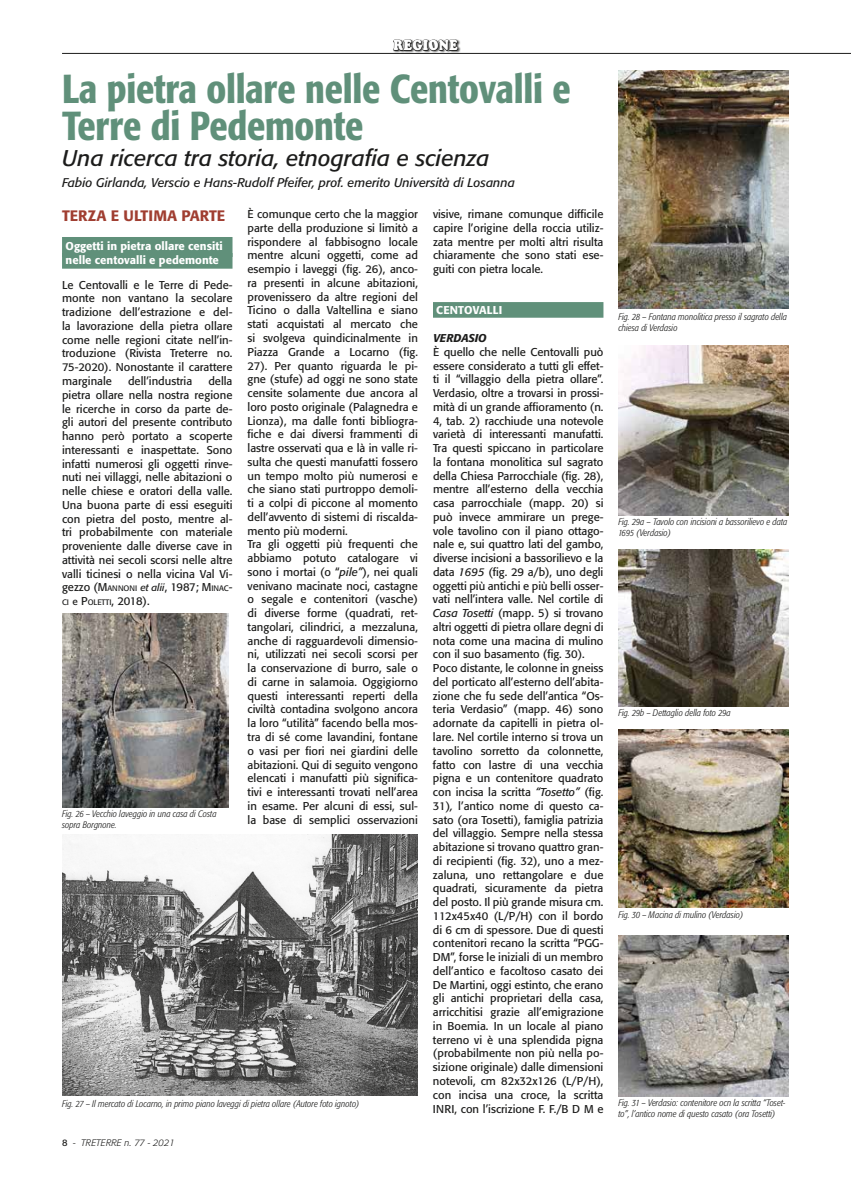
<style>
.page{position:relative;width:851px;height:1188px;background:#fff}
.page>*{position:absolute;margin:0;border:0;box-sizing:border-box;transform-origin:0 0}
.t1{font:500 condensed 40px/37.5px "Formata";letter-spacing:-.005em;color:#60907a}
.t2{font:italic 22.5px "Formata";color:#1c1c1b}
.t3{font:500 15px "Formata";color:#a03e31}
.t4{font:15px "Cooper Becker Black Cond";letter-spacing:.02em;color:#fff}
.t5{font:italic 12.5px "Formata";color:#1c1c1b}
.t6{font:11.25px/13.8px "Formata";color:#1c1c1b;text-align:justify}
.t7{font:500 11.25px/13.8px "Formata";color:#fff}
.t8{font:italic 500 11.25px "Formata";color:#1c1c1b}
.t9{font:italic 300 condensed 9.38px/10.6px "Formata";color:#1c1c1b}
.t10{font:italic 300 9.38px "Formata";color:#1c1c1b}
.t11{font:7.88px/13.8px "Formata";color:#1c1c1b}
.s1{font-style:italic}
.s2{font-size:11.25px}
.s3{font-style:italic;font-size:10px}
.s4{font-size:10px}
.s5{font-weight:400;font-style:normal}
</style>
<div class="page">
<div style="left:62px;top:237px;width:170px;height:20px;background:#60907a"></div>
<div style="left:62px;top:253px;width:170px;height:15px;background:#60907a"></div>
<div style="left:433px;top:302px;width:170px;height:15px;background:#60907a"></div>
<hr style="left:62px;top:53px;width:788px;height:1px;background:#1c1c1b">
<div style="left:393px;top:40px;width:68px;height:13px;background:#1c1c1b;opacity:.75"></div>
<svg style="left:392px;top:39px;width:66px;height:15px"></svg>
<img style="left:62px;top:613px;width:167px;height:194px">
<img style="left:62px;top:834px;width:356px;height:260px">
<img style="left:618px;top:345px;width:170px;height:170px">
<img style="left:618px;top:549px;width:170px;height:156px">
<img style="left:618px;top:729px;width:170px;height:178px">
<img style="left:618px;top:71px;width:170px;height:237px">
<img style="left:618px;top:935px;width:170px;height:160px">
<h3 class="t4" style="left:393px;top:37px;width:66px">REGIONE</h3>
<h1 class="t1" style="left:62px;top:70px;width:510px">La pietra ollare nelle Centovalli e<br>Terre di Pedemonte</h1>
<h2 class="t2" style="left:62px;top:145px;width:429px">Una ricerca tra storia, etnografia e scienza</h2>
<p class="t5" style="left:62px;top:174px;width:454px">Fabio Girlanda, Verscio e Hans-Rudolf Pfeifer, prof. emerito Università di Losanna</p>
<p class="t6" style="left:247px;top:207px;width:172px;text-align:left">È comunque certo che la maggior parte della produzione si limitò a rispondere al fabbisogno locale mentre alcuni oggetti, come ad esempio i laveggi (fig. 26), anco&shy;ra presenti in alcune abitazioni, provenissero da altre regioni del Ticino o dalla Valtellina e siano stati acquistati al mercato che si svolgeva quindicinalmente in Piazza Grande a Locarno (fig.<br>27). Per quanto riguarda le pi&shy;gne (stufe) ad oggi ne sono state censite solamente due ancora al loro posto originale (Palagnedra e Lionza), ma dalle fonti bibliogra&shy;fiche e dai diversi frammenti di lastre osservati qua e là in valle ri&shy;sulta che questi manufatti fossero un tempo molto più numerosi e che siano stati purtroppo demoli&shy;ti a colpi di piccone al momento dell’avvento di sistemi di riscalda&shy;mento più moderni.<br>Tra gli oggetti più frequenti che abbiamo potuto catalogare vi sono i mortai (o “<span class="s1">pile”</span>), nei quali venivano macinate noci, castagne o segale e contenitori (vasche) di diverse forme (quadrati, ret&shy;tangolari, cilindrici, a mezzaluna, anche di ragguardevoli dimensio&shy;ni, utilizzati nei secoli scorsi per la conservazione di burro, sale o di carne in salamoia. Oggigiorno questi interessanti reperti della civiltà contadina svolgono ancora la loro “utilità” facendo bella mos&shy;tra di sé come lavandini, fontane o vasi per fiori nei giardini delle abitazioni. Qui di seguito vengono elencati i manufatti più significa&shy;tivi e interessanti trovati nell’area in esame. Per alcuni di essi, sul&shy;la base di semplici osservazioni</p>
<p class="t6" style="left:433px;top:207px;width:172px">visive, rimane comunque difficile capire l’origine della roccia utiliz&shy;zata mentre per molti altri risulta chiaramente che sono stati ese&shy;guiti con pietra locale.</p>
<h3 class="t3" style="left:62px;top:206px;width:165px">TERZA E ULTIMA PARTE</h3>
<p class="t7" style="left:66px;top:239px;width:159px">Oggetti in pietra ollare censiti nelle centovalli e pedemonte</p>
<p class="t6" style="left:62px;top:278px;width:172px">Le Centovalli e le Terre di Pede&shy;monte non vantano la secolare tradizione dell’estrazione e del&shy;la lavorazione della pietra ollare come nelle regioni citate nell’in&shy;troduzione (Rivista Treterre no.<br>75-2020). Nonostante il carattere marginale</p>
<p class="t7" style="left:436px;top:303px;width:68px">CENTOVALLI</p>
<p class="t8" style="left:433px;top:331px;width:55px">VERDASIO</p>
<p class="t6" style="left:433px;top:345px;width:172px;text-align:left">È quello che nelle Centovalli può essere considerato a tutti gli effet&shy;ti il “villaggio della pietra ollare”.<br>Verdasio, oltre a trovarsi in prossi&shy;mità di un grande affioramento (n.<br>4, tab. 2) racchiude una notevole varietà di interessanti manufatti.<br>Tra questi spiccano in particolare la fontana monolitica sul sagrato della Chiesa Parrocchiale (fig. 28), mentre all’esterno della vecchia casa parrocchiale (mapp. 20) si può invece ammirare un prege&shy;vole tavolino con il piano ottago&shy;nale e, sui quattro lati del gambo, diverse incisioni a bassorilievo e la data <span class="s1">1695</span> (fig. 29 a/b), uno degli oggetti più antichi e più belli osser&shy;vati nell’intera valle. Nel cortile di <span class="s1">Casa Tosetti</span> (mapp. 5) si trovano altri oggetti di pietra ollare degni di nota come una macina di mulino con il suo basamento (fig. 30).<br>Poco distante, le colonne in gneiss del porticato all’esterno dell’abita&shy;zione che fu sede dell’antica “Os&shy;teria Verdasio” (mapp. 46) sono adornate da capitelli in pietra ol&shy;lare. Nel cortile interno si trova un tavolino sorretto da colonnette, fatto con lastre di una vecchia pigna e un contenitore quadrato con incisa la scritta <span class="s1">“Tosetto”</span> (fig.<br>31)<span class="s1">,</span> l’antico nome di questo ca&shy;sato (ora Tosetti), famiglia patrizia del villaggio. Sempre nella stessa abitazione si trovano quattro gran&shy;di recipienti (fig. 32), uno a mez&shy;zaluna, uno rettangolare e due quadrati, sicuramente da pietra del posto. Il più grande misura cm.<br>112x45x40 (L/P/H) con il bordo di 6 cm di spessore. Due di questi contenitori recano la scritta “PGG-DM”, forse le iniziali di un membro dell’antico e facoltoso casato dei De Martini, oggi estinto, che erano gli antichi proprietari della casa, arricchitisi grazie all’emigrazione in Boemia. In un locale al piano terreno vi è una splendida pigna (probabilmente non più nella po&shy;sizione originale) dalle dimensioni notevoli, cm 82x32x126 (L/P/H), con incisa una croce, la scritta INRI, con l’iscrizione F. F./B D M e</p>
<p class="t6" style="left:62px;top:374px;width:172px;text-indent:146px">della pietra ollare nella nostra regione le ricerche in corso da parte de&shy;gli autori del presente contributo hanno però portato a scoperte interessanti e inaspettate. Sono infatti numerosi gli oggetti rinve&shy;nuti nei villaggi, nelle abitazioni o nelle chiese e oratori della valle.<br>Una buona parte di essi eseguiti con pietra del posto, mentre al&shy;tri probabilmente con materiale proveniente dalle diverse cave in attività nei secoli scorsi nelle altre valli ticinesi o nella vicina Val Vi-</p>
<p class="t11" style="left:62px;top:581px;width:172px"><span class="s2">gezzo</span> <span class="s2">(M</span>ANNONI <span class="s3">et alii</span><span class="s2">,</span> <span class="s2">1987; M</span>INAC<span class="s2">-<br></span>CI <span class="s4">e</span> <span class="s2">P</span>OLETTI<span class="s2">, 2018)</span><span class="s2">.</span></p>
<p class="t6" style="left:128px;top:374px;width:66px">dell’industria</p>
<p class="t9" style="left:62px;top:808px;width:156px">Fig. 26 – Vecchio laveggio in una casa di Costa sopra Borgnone.</p>
<p class="t9" style="left:62px;top:1097px;width:299px">Fig. 27 – Il mercato di Locarno, in primo piano laveggi di pietra ollare (Autore foto ignoto)</p>
<p class="t10" style="left:62px;top:1136px;width:114px"><span class="s5">8</span> - TRETERRE n. 77 - 2021</p>
<p class="t9" style="left:618px;top:311px;width:170px">Fig. 28 – Fontana monolitica presso il sagrato della chiesa di Verdasio</p>
<p class="t9" style="left:618px;top:516px;width:171px">Fig. 29a – Tavolo con incisioni a bassorilievo e data<br>1695 (Verdasio)</p>
<p class="t9" style="left:618px;top:707px;width:114px">Fig. 29b – Dettaglio della foto 29a</p>
<p class="t9" style="left:618px;top:909px;width:126px">Fig. 30 – Macina di mulino (Verdasio)</p>
<p class="t9" style="left:618px;top:1097px;width:168px">Fig. 31 – Verdasio: contenitore ocn la scritta “Toset&shy;to”, l’antico nome di questo casato (ora Tosetti)</p>
</div>
